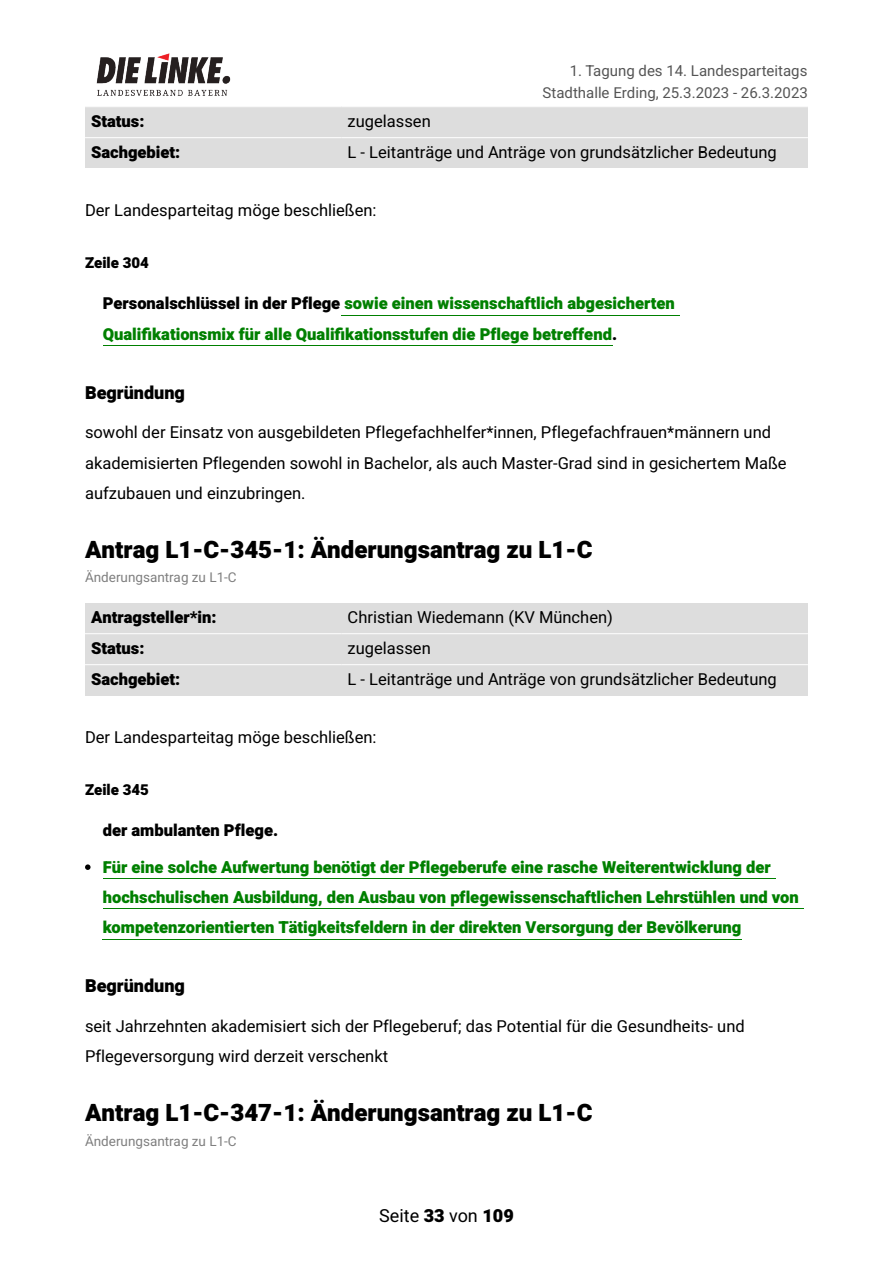
<style>
.page{position:relative;width:893px;height:1263px;background:#fff}
.page>*{position:absolute;margin:0;border:0;box-sizing:border-box;transform-origin:0 0}
.t1{font:900 24px "Heebo";color:#000}
.t2{font:900 18px "Heebo";color:#000}
.t3{font:18px "Heebo";color:#000}
.t4{font:16.5px/30.3px "Heebo";color:#000}
.t5{font:900 16.5px/30.3px "Heebo";color:#008000}
.t6{font:900 16.5px "Heebo";color:#000}
.t7{font:15px/22px "Heebo";color:#555;text-align:right}
.t8{font:900 15px "Heebo";color:#000}
.t9{font:13.5px "Heebo";color:#808080}
.s1{color:#000}
.s2{font-weight:900}
</style>
<div class="page">
<div style="left:342px;top:665px;width:466px;height:30px;background:#ddd"></div>
<div style="left:85px;top:665px;width:257px;height:30px;background:#ddd"></div>
<div style="left:342px;top:634px;width:466px;height:31px;background:#ddd"></div>
<div style="left:85px;top:634px;width:257px;height:31px;background:#ddd"></div>
<div style="left:342px;top:603px;width:466px;height:31px;background:#ddd"></div>
<div style="left:85px;top:603px;width:257px;height:31px;background:#ddd"></div>
<div style="left:342px;top:138px;width:466px;height:30px;background:#ddd"></div>
<div style="left:85px;top:138px;width:257px;height:30px;background:#ddd"></div>
<div style="left:342px;top:106px;width:466px;height:32px;background:#ddd"></div>
<div style="left:85px;top:106px;width:257px;height:32px;background:#ddd"></div>
<hr style="left:85px;top:106px;width:257px;height:1px;background:#fff">
<hr style="left:342px;top:106px;width:466px;height:1px;background:#fff">
<hr style="left:85px;top:137px;width:257px;height:1px;background:#fff">
<hr style="left:342px;top:137px;width:466px;height:1px;background:#fff">
<hr style="left:341px;top:315px;width:338px;height:1px;background:#008000">
<hr style="left:103px;top:345px;width:509px;height:1px;background:#008000">
<hr style="left:85px;top:633px;width:257px;height:1px;background:#fff">
<hr style="left:342px;top:633px;width:466px;height:1px;background:#fff">
<hr style="left:85px;top:664px;width:257px;height:1px;background:#fff">
<hr style="left:342px;top:664px;width:466px;height:1px;background:#fff">
<hr style="left:103px;top:878px;width:672px;height:1px;background:#008000">
<svg style="left:85px;top:864px;width:6px;height:6px"></svg>
<hr style="left:103px;top:908px;width:701px;height:1px;background:#008000">
<hr style="left:103px;top:939px;width:639px;height:1px;background:#008000">
<img style="left:96px;top:53px;width:135px;height:43px">
<p class="t7" style="left:543px;top:60px;width:267px">1. Tagung des 14. Landesparteitags<br>Stadthalle Erding, 25.3.2023 - 26.3.2023</p>
<p class="t6" style="left:91px;top:110px;width:55px">Status:</p>
<p class="t4" style="left:348px;top:107px;width:85px">zugelassen</p>
<p class="t6" style="left:91px;top:141px;width:91px">Sachgebiet:</p>
<p class="t4" style="left:348px;top:138px;width:431px">L - Leitanträge und Anträge von grundsätzlicher Bedeutung</p>
<p class="t4" style="left:85px;top:195px;width:293px">Der Landesparteitag möge beschließen:</p>
<p class="t8" style="left:85px;top:252px;width:65px">Zeile 304</p>
<p class="t5" style="left:103px;top:289px;width:574px"><span class="s1">Personalschlüssel in der Pflege</span> sowie einen wissenschaftlich abgesicherten<br>Qualifikationsmix für alle Qualifikationsstufen die Pflege betreffend<span class="s1">.</span></p>
<p class="t2" style="left:85px;top:380px;width:101px">Begründung</p>
<p class="t4" style="left:85px;top:418px;width:703px">sowohl der Einsatz von ausgebildeten Pflegefachhelfer*innen, Pflegefachfrauen*männern und akademisierten Pflegenden sowohl in Bachelor, als auch Master-Grad sind in gesichertem Maße aufzubauen und einzubringen.</p>
<h1 class="t1" style="left:85px;top:533px;width:509px">Antrag L1-C-345-1: Änderungsantrag zu L1-C</h1>
<p class="t9" style="left:85px;top:568px;width:153px">Änderungsantrag zu L1-C</p>
<p class="t6" style="left:91px;top:606px;width:127px">Antragsteller*in:</p>
<p class="t4" style="left:348px;top:603px;width:267px">Christian Wiedemann (KV München)</p>
<p class="t6" style="left:91px;top:637px;width:55px">Status:</p>
<p class="t4" style="left:348px;top:634px;width:85px">zugelassen</p>
<p class="t6" style="left:91px;top:668px;width:91px">Sachgebiet:</p>
<p class="t4" style="left:348px;top:665px;width:431px">L - Leitanträge und Anträge von grundsätzlicher Bedeutung</p>
<p class="t4" style="left:85px;top:722px;width:293px">Der Landesparteitag möge beschließen:</p>
<p class="t8" style="left:85px;top:779px;width:65px">Zeile 345</p>
<p class="t6" style="left:103px;top:819px;width:177px">der ambulanten Pflege.</p>
<p class="t5" style="left:103px;top:852px;width:698px">Für eine solche Aufwertung benötigt der Pflegeberufe eine rasche Weiterentwicklung der hochschulischen Ausbildung, den Ausbau von pflegewissenschaftlichen Lehrstühlen und von kompetenzorientierten Tätigkeitsfeldern in der direkten Versorgung der Bevölkerung</p>
<p class="t2" style="left:85px;top:973px;width:101px">Begründung</p>
<p class="t4" style="left:85px;top:1012px;width:661px">seit Jahrzehnten akademisiert sich der Pflegeberuf; das Potential für die Gesundheits- und<br>Pflegeversorgung wird derzeit verschenkt</p>
<h1 class="t1" style="left:85px;top:1096px;width:509px">Antrag L1-C-347-1: Änderungsantrag zu L1-C</h1>
<p class="t9" style="left:85px;top:1131px;width:153px">Änderungsantrag zu L1-C</p>
<p class="t3" style="left:379px;top:1203px;width:136px">Seite <span class="s2">33</span> von <span class="s2">109</span></p>
</div>
